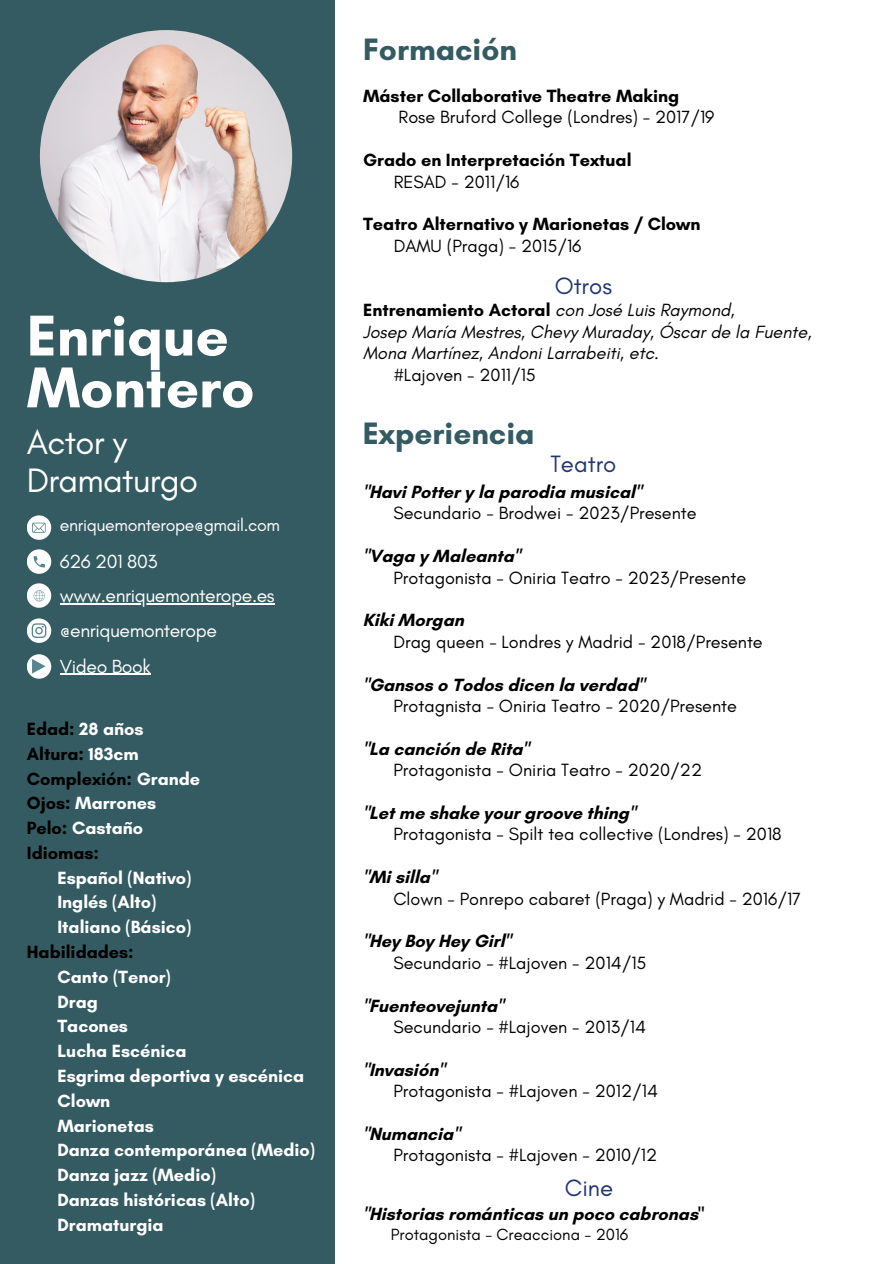
<style>
.page{position:relative;width:894px;height:1264px;background:#fff}
.page>*{position:absolute;margin:0;border:0;box-sizing:border-box;transform-origin:0 0}
.t1{font:700 58.5px/51.8px "Glacial Indifference";letter-spacing:-.005em;color:#fff}
.t2{font:34.5px "Glacial Indifference";letter-spacing:-.02em;color:#fff}
.t3{font:700 31.5px "Glacial Indifference";color:#345b62}
.t4{font:24px "Glacial Indifference";color:#203572}
.t5{font:19.35px "Glacial Indifference";letter-spacing:-.02em;color:#fff}
.t6{font:18px "Glacial Indifference";color:#000}
.t7{font:700 18px "Glacial Indifference";color:#000}
.t8{font:700 18px "Glacial Indifference";color:#fff}
.t9{font:italic 18px/21.5px "Glacial Indifference";color:#000}
.t10{font:17.7px "Glacial Indifference";letter-spacing:-.02em;color:#fff}
.t11{font:16.5px "Glacial Indifference";color:#000}
.s1{color:#000}
.s2{color:#fff}
.s3{font-weight:400;font-style:italic}
</style>
<div class="page">
<div style="left:0;top:0;width:334px;height:1263px;background:#345b62"></div>
<img style="left:40px;top:30px;width:252px;height:252px;border-radius:50%">
<div style="left:27px;top:549px;width:24px;height:25px;background:#fff;border-radius:50%"></div>
<svg style="left:34px;top:556px;width:11px;height:11px"></svg>
<div style="left:27px;top:515px;width:24px;height:25px;background:#fff;border-radius:50%"></div>
<svg style="left:32px;top:522px;width:14px;height:11px"></svg>
<div style="left:27px;top:583px;width:24px;height:24px;background:#fff;border-radius:50%"></div>
<svg style="left:34px;top:590px;width:11px;height:11px"></svg>
<svg style="left:27px;top:618px;width:24px;height:25px"></svg>
<svg style="left:32px;top:623px;width:14px;height:15px"></svg>
<div style="left:27px;top:654px;width:24px;height:24px;background:#fff;border-radius:50%"></div>
<svg style="left:32px;top:659px;width:14px;height:14px"></svg>
<hr style="left:60px;top:603px;width:214px;height:1px;background:#fff">
<hr style="left:60px;top:674px;width:90px;height:1px;background:#fff">
<p class="t1" style="left:27px;top:309px;width:229px">Enrique<br>Montero</p>
<p class="t2" style="left:27px;top:421px;width:102px">Actor y</p>
<p class="t2" style="left:27px;top:459px;width:173px">Dramaturgo</p>
<p class="t10" style="left:60px;top:514px;width:221px">enriquemonterope@gmail.com</p>
<p class="t5" style="left:60px;top:549px;width:99px">626 201 803</p>
<p class="t5" style="left:60px;top:583px;width:216px">www.enriquemonterope.es</p>
<p class="t5" style="left:60px;top:618px;width:159px">@enriquemonterope</p>
<p class="t5" style="left:60px;top:654px;width:92px">Video Book</p>
<p class="t8" style="left:27px;top:718px;width:118px"><span class="s1">Edad:</span> 28 años</p>
<p class="t7" style="left:27px;top:742px;width:113px">Altura: <span class="s2">183cm</span></p>
<p class="t7" style="left:27px;top:767px;width:175px">Complexión: <span class="s2">Grande</span></p>
<p class="t8" style="left:27px;top:792px;width:131px"><span class="s1">Ojos:</span> Marrones</p>
<p class="t8" style="left:27px;top:817px;width:118px"><span class="s1">Pelo:</span> Castaño</p>
<p class="t7" style="left:27px;top:841px;width:74px">Idiomas:</p>
<p class="t8" style="left:57px;top:866px;width:135px">Español (Nativo)</p>
<p class="t8" style="left:57px;top:891px;width:100px">Inglés (Alto)</p>
<p class="t8" style="left:57px;top:916px;width:135px">Italiano (Básico)</p>
<p class="t7" style="left:27px;top:940px;width:108px">Habilidades:</p>
<p class="t8" style="left:57px;top:965px;width:115px">Canto (Tenor)</p>
<p class="t8" style="left:57px;top:990px;width:42px">Drag</p>
<p class="t8" style="left:57px;top:1015px;width:72px">Tacones</p>
<p class="t8" style="left:57px;top:1040px;width:131px">Lucha Escénica</p>
<p class="t8" style="left:57px;top:1064px;width:248px">Esgrima deportiva y escénica</p>
<p class="t8" style="left:57px;top:1089px;width:54px">Clown</p>
<p class="t8" style="left:57px;top:1114px;width:98px">Marionetas</p>
<p class="t8" style="left:57px;top:1139px;width:259px">Danza contemporánea (Medio)</p>
<p class="t8" style="left:57px;top:1163px;width:160px">Danza jazz (Medio)</p>
<p class="t8" style="left:57px;top:1188px;width:199px">Danzas históricas (Alto)</p>
<p class="t8" style="left:57px;top:1213px;width:108px">Dramaturgia</p>
<p class="t3" style="left:363px;top:30px;width:155px">Formación</p>
<p class="t7" style="left:363px;top:85px;width:317px">Máster Collaborative Theatre Making</p>
<p class="t6" style="left:398px;top:106px;width:317px">Rose Bruford College (Londres) - 2017/19</p>
<p class="t7" style="left:363px;top:149px;width:270px">Grado en Interpretación Textual</p>
<p class="t6" style="left:393px;top:170px;width:127px">RESAD - 2011/16</p>
<p class="t7" style="left:363px;top:213px;width:339px">Teatro Alternativo y Marionetas / Clown</p>
<p class="t6" style="left:393px;top:235px;width:189px">DAMU (Praga) - 2015/16</p>
<p class="t4" style="left:554px;top:271px;width:59px">Otros</p>
<p class="t7" style="left:363px;top:299px;width:373px">Entrenamiento Actoral <span class="s3">con José Luis Raymond,</span></p>
<p class="t9" style="left:363px;top:321px;width:450px">Josep María Mestres, Chevy Muraday, Óscar de la Fuente,<br>Mona Martínez, Andoni Larrabeiti, etc.</p>
<p class="t6" style="left:393px;top:363px;width:144px">#Lajoven - 2011/15</p>
<p class="t3" style="left:362px;top:414px;width:173px">Experiencia</p>
<p class="t4" style="left:550px;top:449px;width:67px">Teatro</p>
<p class="t7" style="left:362px;top:481px;width:280px">"Havi Potter y la parodia musical"</p>
<p class="t6" style="left:393px;top:502px;width:305px">Secundario - Brodwei - 2023/Presente</p>
<p class="t7" style="left:362px;top:545px;width:159px">"Vaga y Maleanta"</p>
<p class="t6" style="left:393px;top:566px;width:354px">Protagonista - Oniria Teatro - 2023/Presente</p>
<p class="t7" style="left:362px;top:609px;width:103px">Kiki Morgan</p>
<p class="t6" style="left:393px;top:630px;width:371px">Drag queen - Londres y Madrid - 2018/Presente</p>
<p class="t7" style="left:362px;top:673px;width:283px">"Gansos o Todos dicen la verdad"</p>
<p class="t6" style="left:393px;top:695px;width:345px">Protagnista - Oniria Teatro - 2020/Presente</p>
<p class="t7" style="left:362px;top:737px;width:167px">"La canción de Rita"</p>
<p class="t6" style="left:393px;top:759px;width:310px">Protagonista - Oniria Teatro - 2020/22</p>
<p class="t7" style="left:362px;top:802px;width:274px">"Let me shake your groove thing"</p>
<p class="t6" style="left:393px;top:823px;width:389px">Protagonista - Spilt tea collective (Londres) - 2018</p>
<p class="t7" style="left:362px;top:866px;width:75px">"Mi silla"</p>
<p class="t6" style="left:393px;top:887px;width:409px">Clown - Ponrepo cabaret (Praga) y Madrid - 2016/17</p>
<p class="t7" style="left:362px;top:930px;width:149px">"Hey Boy Hey Girl"</p>
<p class="t6" style="left:393px;top:951px;width:254px">Secundario - #Lajoven - 2014/15</p>
<p class="t7" style="left:362px;top:994px;width:142px">"Fuenteovejunta"</p>
<p class="t6" style="left:393px;top:1015px;width:254px">Secundario - #Lajoven - 2013/14</p>
<p class="t7" style="left:362px;top:1058px;width:83px">"Invasión"</p>
<p class="t6" style="left:393px;top:1080px;width:266px">Protagonista - #Lajoven - 2012/14</p>
<p class="t7" style="left:362px;top:1122px;width:98px">"Numancia"</p>
<p class="t6" style="left:393px;top:1144px;width:265px">Protagonista - #Lajoven - 2010/12</p>
<p class="t4" style="left:564px;top:1173px;width:50px">Cine</p>
<p class="t7" style="left:362px;top:1203px;width:343px">"Historias románticas un poco cabronas"</p>
<p class="t11" style="left:391px;top:1223px;width:239px">Protagonista - Creacciona - 2016</p>
</div>
